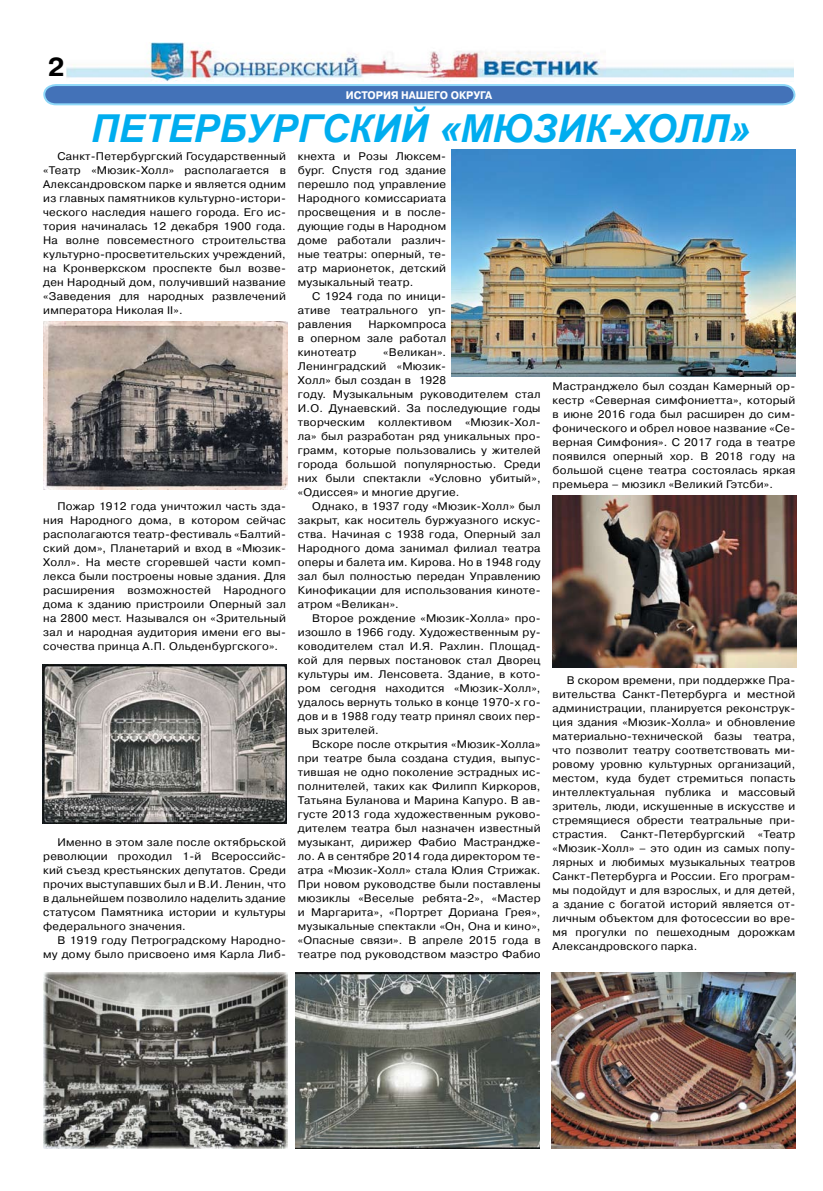
<style>
.page{position:relative;width:823px;height:1191px;background:#fff}
.page>*{position:absolute;margin:0;border:0;box-sizing:border-box;transform-origin:0 0}
.t1{font:italic 700 38.5px "Arial";color:#00adef}
.t2{font:700 26px "Pragmatica C";color:#000}
.t3{font:11px/14px "Pragmatica C";letter-spacing:.02em;color:#000;text-align:justify;scale:1.05 1}
.t4{font:11px/14px "Pragmatica C";letter-spacing:.02em;color:#000;text-align:justify;scale:1.04 1}
.t5{font:700 11px "Pragmatica C";color:#fff;scale:.95 1}
</style>
<div class="page">
<img style="left:66px;top:42px;width:726px;height:40px">
<svg style="left:43px;top:84px;width:753px;height:22px;background:#588ac6"></svg>
<img style="left:451px;top:149px;width:343px;height:227px">
<img style="left:43px;top:321px;width:244px;height:168px">
<img style="left:43px;top:972px;width:244px;height:176px">
<img style="left:42px;top:664px;width:244px;height:159px">
<img style="left:552px;top:496px;width:243px;height:171px">
<img style="left:551px;top:973px;width:243px;height:175px">
<img style="left:295px;top:972px;width:244px;height:176px">
<h2 class="t2" style="left:48px;top:53px;width:18px">2</h2>
<p class="t5" style="left:346px;top:89px;width:32px">ИСТОРИ</p>
<p class="t5" style="left:391px;top:89px;width:46px">Я НАШЕГО</p>
<p class="t5" style="left:450px;top:89px;width:9px">ОКРУГА</p>
<h1 class="t1" style="left:91px;top:103px;width:660px">Петербургский «Мюзик-Холл»</h1>
<p class="t3" style="left:43px;top:149px;width:232px;text-indent:14px">Санкт-Петербургский Государственный «Театр «Мюзик-Холл» располагается в Александровском парке и является одним из главных памятников культурно-истори&shy;ческого наследия нашего города. Его ис&shy;тория начиналась 12 декабря 1900 года.<br>На волне повсеместного строительства культурно-просветительских учреждений, на Кронверкском проспекте был возве&shy;ден Народный дом, получивший название «Заведения для народных развлечений императора Николая II».</p>
<p class="t3" style="left:298px;top:149px;width:143px">кнехта и Розы Люксем&shy;бург. Спустя год здание перешло под управление Народного комиссариата просвещения и в после&shy;дующие годы в Народном доме работали различ&shy;ные театры: оперный, те&shy;атр марионеток, детский музыкальный театр.</p>
<p class="t3" style="left:298px;top:289px;width:143px;text-indent:14px">С 1924 года по иници&shy;ативе театрального уп&shy;равления</p>
<p class="t3" style="left:298px;top:317px;width:143px;text-indent:70px">Наркомпроса в оперном зале работал кинотеатр</p>
<p class="t3" style="left:298px;top:345px;width:232px;text-align:left;text-indent:85px">«Великан».<br>Ленинградский «Мюзик-<br>Холл» был создан в 1928<br>году. Музыкальным руководителем стал<br>И.О. Дунаевский. За последующие годы творческим коллективом «Мюзик-Хол&shy;ла» был разработан ряд уникальных про&shy;грамм, которые пользовались у жителей города большой популярностью. Среди них были спектакли «Условно убитый», «Одиссея» и многие другие.</p>
<p class="t3" style="left:298px;top:499px;width:232px;text-indent:14px">Однако, в 1937 году «Мюзик-Холл» был закрыт, как носитель буржуазного искус&shy;ства. Начиная с 1938 года, Оперный зал Народного дома занимал филиал театра оперы и балета им. Кирова. Но в 1948 году зал был полностью передан Управлению Кинофикации для использования киноте&shy;атром «Великан».</p>
<p class="t3" style="left:298px;top:611px;width:232px;text-indent:14px">Второе рождение «Мюзик-Холла» про&shy;изошло в 1966 году. Художественным ру&shy;ководителем стал И.Я. Рахлин. Площад&shy;кой для первых постановок стал Дворец культуры им. Ленсовета. Здание, в кото&shy;ром сегодня находится «Мюзик-Холл», удалось вернуть только в конце 1970-х го&shy;дов и в 1988 году театр принял своих пер&shy;вых зрителей.</p>
<p class="t3" style="left:298px;top:737px;width:232px;text-indent:14px">Вскоре после открытия «Мюзик-Холла» при театре была создана студия, выпус&shy;тившая не одно поколение эстрадных ис&shy;полнителей, таких как Филипп Киркоров, Татьяна Буланова и Марина Капуро. В ав&shy;густе 2013 года художественным руково&shy;дителем театра был назначен известный музыкант, дирижер Фабио Мастрандже&shy;ло. А в сентябре 2014 года директором те&shy;атра «Мюзик-Холл» стала Юлия Стрижак.<br>При новом руководстве были поставлены мюзиклы «Веселые ребята-2», «Мастер и Маргарита», «Портрет Дориана Грея», музыкальные спектакли «Он, Она и кино», «Опасные связи». В апреле 2015 года в театре под руководством маэстро Фабио</p>
<p class="t3" style="left:552px;top:379px;width:232px">Мастранджело был создан Камерный ор&shy;кестр «Северная симфониетта», который в июне 2016 года был расширен до сим&shy;фонического и обрел новое название «Се&shy;верная Симфония». С 2017 года в театре появился оперный хор. В 2018 году на большой сцене театра состоялась яркая премьера – мюзикл «Великий Гэтсби».</p>
<p class="t3" style="left:43px;top:499px;width:232px;text-indent:14px">Пожар 1912 года уничтожил часть зда&shy;ния Народного дома, в котором сейчас располагаются театр-фестиваль «Балтий&shy;ский дом», Планетарий и вход в «Мюзик-Холл». На месте сгоревшей части комп&shy;лекса были построены новые здания. Для расширения возможностей Народного дома к зданию пристроили Оперный зал на 2800 мест. Назывался он «Зрительный зал и народная аудитория имени его вы&shy;сочества принца А.П. Ольденбургского».</p>
<p class="t4" style="left:552px;top:673px;width:235px;text-indent:14px">В скором времени, при поддержке Пра&shy;вительства Санкт-Петербурга и местной администрации, планируется реконструк&shy;ция здания «Мюзик-Холла» и обновление материально-технической базы театра, что позволит театру соответствовать ми&shy;ровому уровню культурных организаций, местом, куда будет стремиться попасть интеллектуальная публика и массовый зритель, люди, искушенные в искусстве и стремящиеся обрести театральные при&shy;страстия. Санкт-Петербургский «Театр «Мюзик-Холл» – это один из самых попу&shy;лярных и любимых музыкальных театров Санкт-Петербурга и России. Его програм&shy;мы подойдут и для взрослых, и для детей, а здание с богатой историй является от&shy;личным объектом для фотосессии во вре&shy;мя прогулки по пешеходным дорожкам Александровского парка.</p>
<p class="t3" style="left:43px;top:835px;width:232px;text-indent:14px">Именно в этом зале после октябрьской революции проходил 1-й Всероссийс&shy;кий съезд крестьянских депутатов. Среди прочих выступавших был и В.И. Ленин, что в дальнейшем позволило наделить здание статусом Памятника истории и культуры федерального значения.</p>
<p class="t3" style="left:43px;top:933px;width:232px;text-align:right">В 1919 году Петроградскому Народно&shy;му дому было присвоено имя Карла Либ-</p>
</div>
